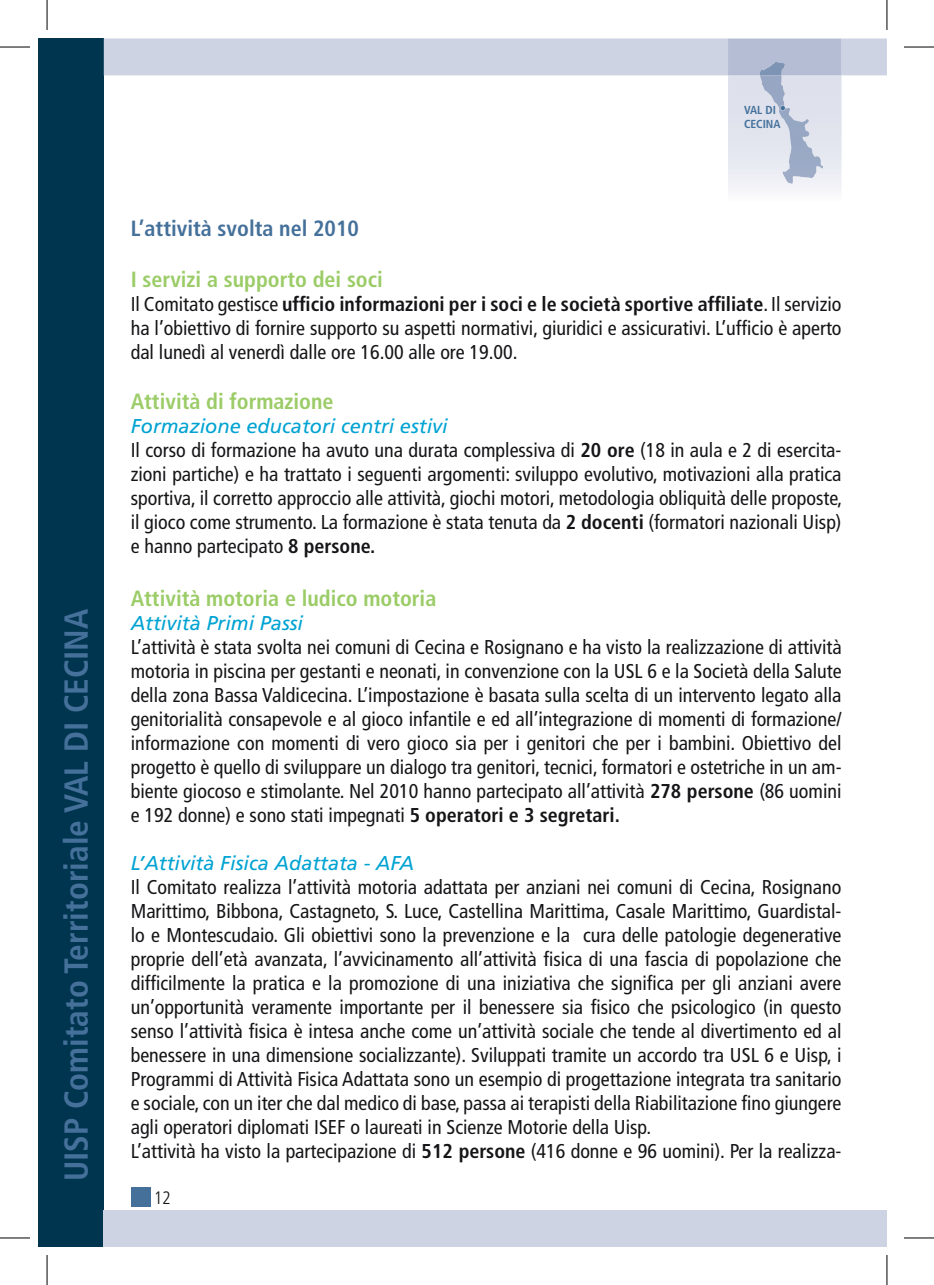
<style>
.page{position:relative;width:934px;height:1285px;background:#fff}
.page>*{position:absolute;margin:0;border:0;box-sizing:border-box;transform-origin:0 0}
.t1{font:700 condensed 33.2px "Frutiger";color:#44709a}
.t2{font:700 condensed 22px "Frutiger";color:#9bcc67}
.t3{font:700 condensed 22px "Frutiger";color:#44709a}
.t4{font:condensed 20px/24px "Frutiger";color:#151518;text-align:justify}
.t5{font:italic 20px "Frutiger";color:#00a3d2}
.t6{font:300 condensed 18px "Frutiger";color:#151518}
.t7{font:700 condensed 11.6px/14px "Frutiger";color:#44709a}
.s1{font-weight:700}
.s2{font-style:italic;font-stretch:normal;color:#00a3d2}
</style>
<div class="page">
<div style="left:131px;top:1187px;width:19px;height:19px;background:#44709a"></div>
<div style="left:39px;top:39px;width:65px;height:1207px;background:#00354f"></div>
<div style="left:104px;top:1209px;width:782px;height:37px;background:#cdd3e3"></div>
<svg style="left:104px;top:39px;width:782px;height:145px"></svg>
<hr style="left:0;top:47px;width:30px;height:1px;background:#000">
<hr style="left:903px;top:47px;width:30px;height:1px;background:#000">
<hr style="left:0;top:1237px;width:30px;height:1px;background:#000">
<hr style="left:903px;top:1237px;width:30px;height:1px;background:#000">
<hr style="left:47px;top:0;width:1px;height:30px;background:#000">
<hr style="left:47px;top:1255px;width:1px;height:30px;background:#000">
<hr style="left:886px;top:0;width:1px;height:30px;background:#000">
<hr style="left:886px;top:1255px;width:1px;height:30px;background:#000">
<h1 class="t1" style="left:57px;top:1181px;width:574px;rotate:-90deg">UISP Comitato Territoriale VAL DI CECINA</h1>
<p class="t7" style="left:743px;top:103px;width:38px">VAL DI<br>CECINA</p>
<p class="t3" style="left:131px;top:216px;width:229px">L’attività svolta nel 2010</p>
<p class="t2" style="left:131px;top:266px;width:253px">I servizi a supporto dei soci</p>
<p class="t4" style="left:131px;top:292px;width:712px">Il Comitato gestisce <span class="s1">ufficio informazioni per i soci e le società sportive affiliate</span>. Il servizio ha l’obiettivo di fornire supporto su aspetti normativi, giuridici e assicurativi. L’ufficio è aperto dal lunedì al venerdì dalle ore 16.00 alle ore 19.00.</p>
<p class="t2" style="left:131px;top:388px;width:204px">Attività di formazione</p>
<p class="t4" style="left:131px;top:414px;width:712px;text-align:left"><span class="s2">Formazione educatori centri estivi<br></span>Il corso di formazione ha avuto una durata complessiva di <span class="s1">20 ore</span> (18 in aula e 2 di esercita&shy;zioni partiche) e ha trattato i seguenti argomenti: sviluppo evolutivo, motivazioni alla pratica sportiva, il corretto approccio alle attività, giochi motori, metodologia obliquità delle proposte, il gioco come strumento. La formazione è stata tenuta da <span class="s1">2 docenti</span> (formatori nazionali Uisp) e hanno partecipato <span class="s1">8 persone.</span></p>
<p class="t2" style="left:131px;top:585px;width:307px">Attività motoria e ludico motoria</p>
<p class="t5" style="left:131px;top:611px;width:174px">Attività Primi Passi</p>
<p class="t4" style="left:131px;top:635px;width:712px">L’attività è stata svolta nei comuni di Cecina e Rosignano e ha visto la realizzazione di attività motoria in piscina per gestanti e neonati, in convenzione con la USL 6 e la Società della Salute della zona Bassa Valdicecina. L’impostazione è basata sulla scelta di un intervento legato alla genitorialità consapevole e al gioco infantile e ed all’integrazione di momenti di formazione/ informazione con momenti di vero gioco sia per i genitori che per i bambini. Obiettivo del progetto è quello di sviluppare un dialogo tra genitori, tecnici, formatori e ostetriche in un am&shy;biente giocoso e stimolante. Nel 2010 hanno partecipato all’attività <span class="s1">278 persone</span> (86 uomini e 192 donne) e sono stati impegnati <span class="s1">5 operatori e 3 segretari.</span></p>
<p class="t5" style="left:131px;top:851px;width:285px">L’Attività Fisica Adattata - AFA</p>
<p class="t4" style="left:131px;top:875px;width:712px;text-align:left">Il Comitato realizza l’attività motoria adattata per anziani nei comuni di Cecina, Rosignano Marittimo, Bibbona, Castagneto, S. Luce, Castellina Marittima, Casale Marittimo, Guardistal&shy;lo e Montescudaio. Gli obiettivi sono la prevenzione e la cura delle patologie degenerative proprie dell’età avanzata, l’avvicinamento all’attività fisica di una fascia di popolazione che difficilmente la pratica e la promozione di una iniziativa che significa per gli anziani avere un’opportunità veramente importante per il benessere sia fisico che psicologico (in questo senso l’attività fisica è intesa anche come un’attività sociale che tende al divertimento ed al benessere in una dimensione socializzante). Sviluppati tramite un accordo tra USL 6 e Uisp, i Programmi di Attività Fisica Adattata sono un esempio di progettazione integrata tra sanitario e sociale, con un iter che dal medico di base, passa ai terapisti della Riabilitazione fino giungere agli operatori diplomati ISEF o laureati in Scienze Motorie della Uisp.<br>L’attività ha visto la partecipazione di <span class="s1">512 persone</span> (416 donne e 96 uomini). Per la realizza-</p>
<p class="t6" style="left:154px;top:1187px;width:19px">12</p>
</div>
